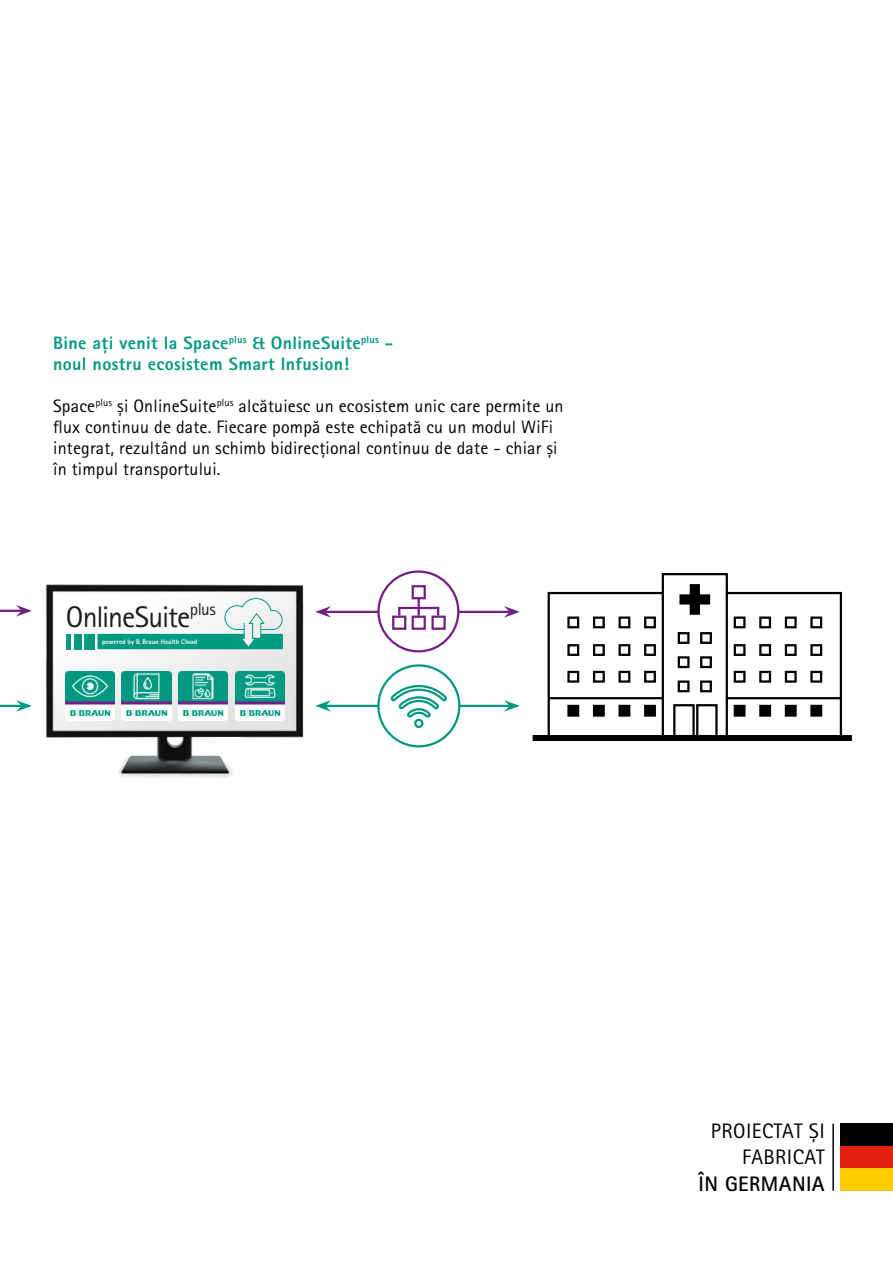
<style>
.page{position:relative;width:893px;height:1263px;background:#fff}
.page>*{position:absolute;margin:0;border:0;box-sizing:border-box;transform-origin:0 0}
.t1{font:29.85px "Rotis Sans Serif Pro";letter-spacing:-.035em;color:#1d1d1c}
.t2{font:21px/26.2px "Rotis Sans Serif Pro";letter-spacing:.02em;color:#000;text-align:right}
.t3{font:700 21px "Rotis Sans Serif Pro";letter-spacing:.02em;color:#000}
.t4{font:18px/21px "Rotis Sans Serif Pro";letter-spacing:.01em;color:#000}
.t5{font:800 18px/21px "Rotis Sans Serif Pro";letter-spacing:.02em;color:#009881}
.t6{font:800 6.75px "Rotis Sans Serif Pro";color:#fff}
</style>
<div class="page">
<img style="left:0;top:584px;width:352px;height:194px">
<div style="left:841px;top:1124px;width:52px;height:22px;background:#000"></div>
<div style="left:841px;top:1146px;width:52px;height:22px;background:#e42011"></div>
<div style="left:841px;top:1168px;width:52px;height:23px;background:#fc0"></div>
<hr style="left:832px;top:1124px;width:2px;height:67px;background:#000">
<div style="left:66px;top:634px;width:5px;height:15px;background:#009a83"></div>
<div style="left:74px;top:634px;width:7px;height:15px;background:#009a83"></div>
<div style="left:84px;top:634px;width:10px;height:15px;background:#009a83"></div>
<svg style="left:97px;top:597px;width:186px;height:52px"></svg>
<svg style="left:376px;top:664px;width:85px;height:84px"></svg>
<div style="left:377px;top:570px;width:82px;height:82px;border:2px solid #712082;border-radius:50%"></div>
<img style="left:65px;top:671px;width:50px;height:50px">
<img style="left:122px;top:671px;width:49px;height:50px">
<img style="left:235px;top:671px;width:50px;height:50px">
<img style="left:178px;top:671px;width:50px;height:50px">
<hr style="left:0;top:610px;width:22px;height:2px;background:#712082">
<svg style="left:16px;top:605px;width:16px;height:12px"></svg>
<hr style="left:458px;top:611px;width:52px;height:2px;background:#712082">
<svg style="left:504px;top:606px;width:16px;height:12px"></svg>
<hr style="left:458px;top:705px;width:52px;height:2px;background:#009881">
<svg style="left:504px;top:700px;width:16px;height:12px"></svg>
<hr style="left:0;top:705px;width:22px;height:2px;background:#009881">
<svg style="left:16px;top:700px;width:16px;height:12px"></svg>
<div style="left:412px;top:585px;width:14px;height:14px;border:2px solid #712082"></div>
<div style="left:392px;top:616px;width:14px;height:14px;border:2px solid #712082"></div>
<div style="left:412px;top:616px;width:14px;height:14px;border:2px solid #712082"></div>
<div style="left:431px;top:616px;width:15px;height:14px;border:2px solid #712082"></div>
<hr style="left:398px;top:607px;width:41px;height:2px;background:#712082">
<svg style="left:398px;top:609px;width:2px;height:7px"></svg>
<svg style="left:418px;top:599px;width:2px;height:17px"></svg>
<svg style="left:437px;top:609px;width:2px;height:7px"></svg>
<hr style="left:325px;top:611px;width:54px;height:2px;background:#712082">
<svg style="left:315px;top:606px;width:16px;height:12px"></svg>
<hr style="left:325px;top:705px;width:54px;height:2px;background:#009881">
<svg style="left:315px;top:700px;width:16px;height:12px"></svg>
<svg style="left:547px;top:573px;width:296px;height:162px"></svg>
<svg style="left:566px;top:615px;width:14px;height:69px"></svg>
<div style="left:568px;top:706px;width:10px;height:9px;background:#000"></div>
<div style="left:567px;top:705px;width:12px;height:12px;border:2px solid #000"></div>
<svg style="left:592px;top:584px;width:127px;height:151px"></svg>
<div style="left:645px;top:706px;width:10px;height:9px;background:#000"></div>
<div style="left:644px;top:705px;width:12px;height:12px;border:2px solid #000"></div>
<svg style="left:733px;top:615px;width:14px;height:69px"></svg>
<div style="left:735px;top:706px;width:9px;height:9px;background:#000"></div>
<div style="left:734px;top:705px;width:11px;height:12px;border:2px solid #000"></div>
<svg style="left:758px;top:615px;width:14px;height:69px"></svg>
<div style="left:760px;top:706px;width:10px;height:9px;background:#000"></div>
<div style="left:759px;top:705px;width:12px;height:12px;border:2px solid #000"></div>
<svg style="left:784px;top:615px;width:14px;height:69px"></svg>
<div style="left:786px;top:706px;width:9px;height:9px;background:#000"></div>
<div style="left:785px;top:705px;width:12px;height:12px;border:2px solid #000"></div>
<svg style="left:809px;top:615px;width:14px;height:69px"></svg>
<div style="left:811px;top:706px;width:10px;height:9px;background:#000"></div>
<div style="left:810px;top:705px;width:12px;height:12px;border:2px solid #000"></div>
<div style="left:533px;top:735px;width:319px;height:6px;background:#000"></div>
<p class="t5" style="left:53px;top:332px;width:342px">Bine ați venit la Space<sup>plus</sup> &amp; OnlineSuite<sup>plus</sup> - noul nostru ecosistem Smart Infusion!</p>
<p class="t4" style="left:53px;top:395px;width:512px">Space<sup>plus</sup> și OnlineSuite<sup>plus</sup> alcătuiesc un ecosistem unic care permite un flux continuu de date. Fiecare pompă este echipată cu un modul WiFi integrat, rezultând un schimb bidirecțional continuu de date - chiar și în timpul transportului.</p>
<h1 class="t1" style="left:66px;top:599px;width:152px">OnlineSuite<sup>plus</sup></h1>
<p class="t6" style="left:102px;top:637px;width:96px">powered by B. Braun Health Cloud</p>
<p class="t2" style="left:711px;top:1118px;width:115px">PROIECTAT ȘI<br>FABRICAT</p>
<p class="t3" style="left:698px;top:1170px;width:128px">ÎN GERMANIA</p>
</div>
